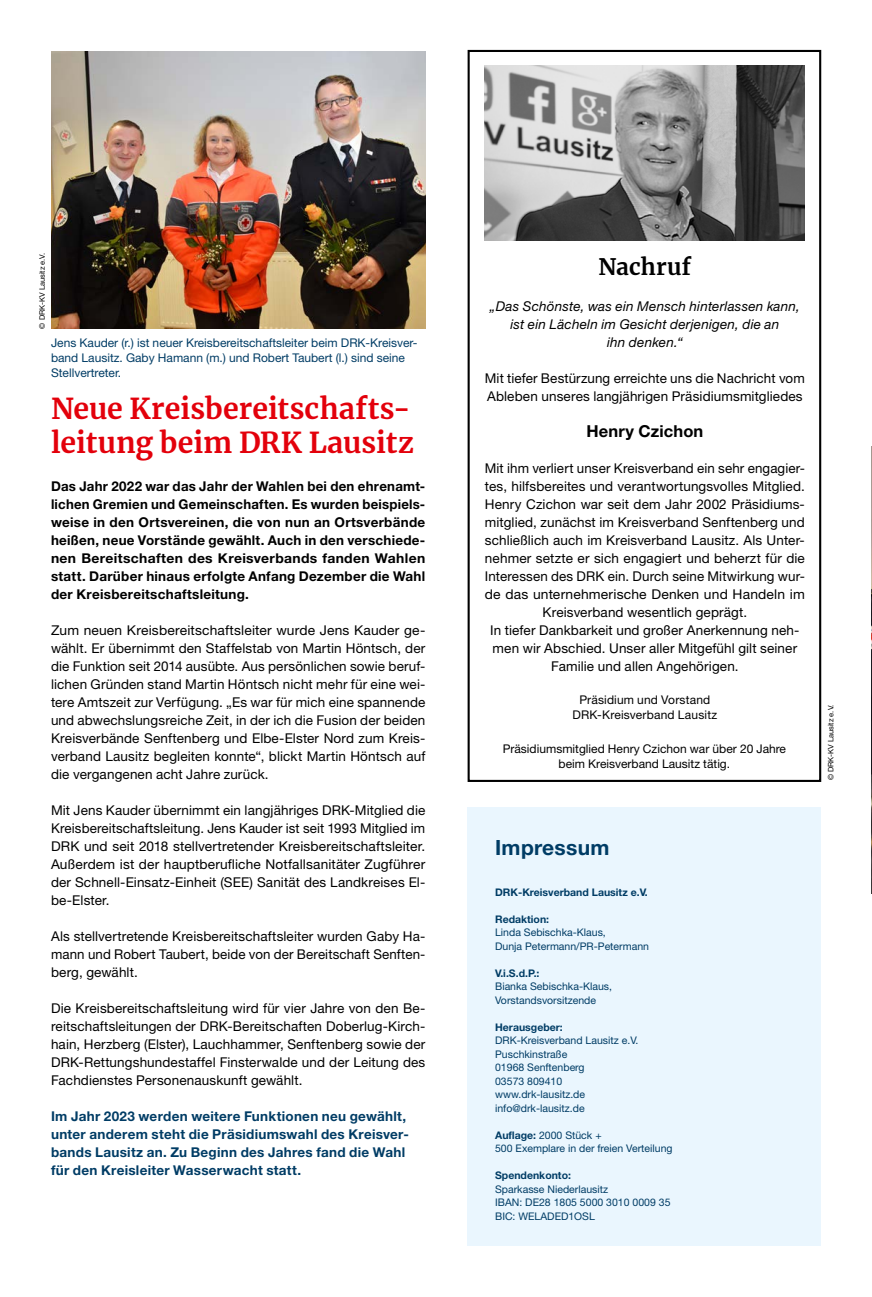
<style>
.page{position:relative;width:872px;height:1297px;background:#fff}
.page>*{position:absolute;margin:0;border:0;box-sizing:border-box;transform-origin:0 0}
.MGB_Headline_23{font:700 28.5px/34.2px "Merriweather";letter-spacing:.005em;color:#e3000b}
.MGB_Headline_23-2{font:700 22.5px "Merriweather";letter-spacing:.01em;color:#000}
.t1{font:700 21px "Helvetica Neue LT Pro";letter-spacing:.015em;color:#003c65}
.MGB_Copy{font:700 16.5px "Helvetica Neue LT Pro";letter-spacing:.01em;color:#000}
.MGB_Copy-2{font:13.5px/18px "Helvetica Neue LT Pro";letter-spacing:.01em;color:#000;text-align:justify}
.MGB_Copy_bold{font:700 13.5px/18px "Helvetica Neue LT Pro";letter-spacing:.02em;color:#000;text-align:justify}
.MGB_Info{font:700 13.5px/18px "Helvetica Neue LT Pro";letter-spacing:.02em;color:#003c65}
.MGB_Copy-3{font:italic 13.5px/18px "Helvetica Neue LT Pro";letter-spacing:.015em;color:#000;text-align:center}
.MGB_BU{font:12px/15px "Helvetica Neue LT Pro";color:#003c65}
.MGB_BU-2{font:12px/15px "Helvetica Neue LT Pro";color:#000;text-align:center}
.MGB_Copy-4{font:12px "Helvetica Neue LT Pro";letter-spacing:.015em;color:#000}
.MGB_Impressum{font:10.5px/13.5px "Helvetica Neue LT Pro";color:#003c65}
.MGB_Impressum-2{font:700 10.5px "Helvetica Neue LT Pro";color:#003c65}
.MGB_Fotocredits{font:7.5px "Helvetica Neue LT Pro";color:#000}
.s1{font-weight:700}
</style>
<div class="page">
<img style="left:484px;top:66px;width:320px;height:175px">
<img style="left:871px;top:446px;width:1px;height:447px">
<div style="left:468px;top:808px;width:353px;height:438px;background:#eaf6fe"></div>
<img style="left:51px;top:51px;width:374px;height:278px">
<div style="left:467px;top:50px;width:354px;height:732px;border:2px solid #000"></div>
<p class="MGB_Fotocredits" style="left:37px;top:329px;width:77px;rotate:-90deg">© DRK-KV Lausitz e.V.</p>
<p class="MGB_BU" style="left:51px;top:334px;width:368px">Jens Kauder (r.) ist neuer Kreisbereitschaftsleiter beim DRK-Kreisver&shy;band Lausitz. Gaby Hamann (m.) und Robert Taubert (l.) sind seine<br>Stellvertreter.</p>
<p class="MGB_Headline_23" style="left:51px;top:390px;width:364px">Neue Kreisbereitschafts&shy;leitung beim DRK Lausitz</p>
<p class="MGB_Copy_bold" style="left:51px;top:476px;width:376px">Das Jahr 2022 war das Jahr der Wahlen bei den ehrenamt&shy;lichen Gremien und Gemeinschaften. Es wurden beispiels&shy;weise in den Ortsvereinen, die von nun an Ortsverbände heißen, neue Vorstände gewählt. Auch in den verschiede&shy;nen Bereitschaften des Kreisverbands fanden Wahlen statt. Darüber hinaus erfolgte Anfang Dezember die Wahl der Kreisbereitschaftsleitung.</p>
<p class="MGB_Copy-2" style="left:51px;top:620px;width:376px">Zum neuen Kreisbereitschaftsleiter wurde Jens Kauder ge&shy;wählt. Er übernimmt den Staffelstab von Martin Höntsch, der die Funktion seit 2014 ausübte. Aus persönlichen sowie beruf&shy;lichen Gründen stand Martin Höntsch nicht mehr für eine wei&shy;tere Amtszeit zur Verfügung. „Es war für mich eine spannende und abwechslungsreiche Zeit, in der ich die Fusion der beiden Kreisverbände Senftenberg und Elbe-Elster Nord zum Kreis&shy;verband Lausitz begleiten konnte“, blickt Martin Höntsch auf die vergangenen acht Jahre zurück.</p>
<p class="MGB_Copy-2" style="left:51px;top:800px;width:376px">Mit Jens Kauder übernimmt ein langjähriges DRK-Mitglied die Kreisbereitschaftsleitung. Jens Kauder ist seit 1993 Mitglied im DRK und seit 2018 stellvertretender Kreisbereitschaftsleiter.<br>Außerdem ist der hauptberufliche Notfallsanitäter Zugführer der Schnell-Einsatz-Einheit (SEE) Sanität des Landkreises El&shy;be-Elster.</p>
<p class="MGB_Copy-2" style="left:51px;top:926px;width:376px">Als stellvertretende Kreisbereitschaftsleiter wurden Gaby Ha&shy;mann und Robert Taubert, beide von der Bereitschaft Senften&shy;berg, gewählt.</p>
<p class="MGB_Copy-2" style="left:51px;top:998px;width:376px">Die Kreisbereitschaftsleitung wird für vier Jahre von den Be&shy;reitschaftsleitungen der DRK-Bereitschaften Doberlug-Kirch&shy;hain, Herzberg (Elster), Lauchhammer, Senftenberg sowie der DRK-Rettungshundestaffel Finsterwalde und der Leitung des Fachdienstes Personenauskunft gewählt.</p>
<p class="MGB_Info" style="left:51px;top:1106px;width:359px">Im Jahr 2023 werden weitere Funktionen neu gewählt, unter anderem steht die Präsidiumswahl des Kreisver&shy;bands Lausitz an. Zu Beginn des Jahres fand die Wahl für den Kreisleiter Wasserwacht statt.</p>
<p class="MGB_Headline_23-2" style="left:598px;top:251px;width:94px">Nachruf</p>
<p class="MGB_Copy-3" style="left:490px;top:296px;width:311px">„Das Schönste, was ein Mensch hinterlassen kann, ist ein Lächeln im Gesicht derjenigen, die an<br>ihn denken.“</p>
<p class="MGB_Copy-2" style="left:485px;top:368px;width:321px">Mit tiefer Bestürzung erreichte uns die Nachricht vom<br>Ableben unseres langjährigen Präsidiumsmitgliedes</p>
<p class="MGB_Copy" style="left:586px;top:420px;width:119px">Henry Czichon</p>
<p class="MGB_Copy-2" style="left:485px;top:458px;width:321px;text-align:center">Mit ihm verliert unser Kreisverband ein sehr engagier&shy;tes, hilfsbereites und verantwortungsvolles Mitglied.<br>Henry Czichon war seit dem Jahr 2002 Präsidiums&shy;mitglied, zunächst im Kreisverband Senftenberg und schließlich auch im Kreisverband Lausitz. Als Unter&shy;nehmer setzte er sich engagiert und beherzt für die Interessen des DRK ein. Durch seine Mitwirkung wur&shy;de das unternehmerische Denken und Handeln im Kreisverband wesentlich geprägt.</p>
<p class="MGB_Copy-2" style="left:490px;top:620px;width:311px;text-align:center">In tiefer Dankbarkeit und großer Anerkennung neh&shy;men wir Abschied. Unser aller Mitgefühl gilt seiner<br>Familie und allen Angehörigen.</p>
<p class="MGB_Copy-4" style="left:579px;top:692px;width:133px">Präsidium und Vorstand</p>
<p class="MGB_Copy-4" style="left:572px;top:707px;width:146px">DRK-Kreisverband Lausitz</p>
<p class="MGB_BU-2" style="left:503px;top:741px;width:285px">Präsidiumsmitglied Henry Czichon war über 20 Jahre beim Kreisverband Lausitz tätig.</p>
<p class="MGB_Fotocredits" style="left:826px;top:780px;width:77px;rotate:-90deg">© DRK-KV Lausitz e.V.</p>
<p class="t1" style="left:495px;top:834px;width:116px">Impressum</p>
<p class="MGB_Impressum-2" style="left:495px;top:885px;width:154px">DRK-Kreisverband Lausitz e.V.</p>
<p class="MGB_Impressum-2" style="left:495px;top:912px;width:56px">Redaktion:</p>
<p class="MGB_Impressum" style="left:495px;top:925px;width:155px">Linda Sebischka-Klaus,<br>Dunja Petermann/PR-Petermann</p>
<p class="MGB_Impressum-2" style="left:495px;top:966px;width:46px">V.i.S.d.P.:</p>
<p class="MGB_Impressum" style="left:495px;top:979px;width:118px">Bianka Sebischka-Klaus,<br>Vorstandsvorsitzende</p>
<p class="MGB_Impressum-2" style="left:495px;top:1020px;width:69px">Herausgeber:</p>
<p class="MGB_Impressum" style="left:495px;top:1033px;width:145px">DRK-Kreisverband Lausitz e.V.</p>
<p class="MGB_Impressum" style="left:495px;top:1047px;width:74px">Puschkinstraße</p>
<p class="MGB_Impressum" style="left:495px;top:1060px;width:91px">01968 Senftenberg</p>
<p class="MGB_Impressum" style="left:495px;top:1074px;width:69px">03573 809410</p>
<p class="MGB_Impressum" style="left:495px;top:1087px;width:91px">www.drk-lausitz.de</p>
<p class="MGB_Impressum" style="left:495px;top:1101px;width:91px">info@drk-lausitz.de</p>
<p class="MGB_Impressum" style="left:495px;top:1128px;width:179px"><span class="s1">Auflage:</span> 2000 Stück +<br>500 Exemplare in der freien Verteilung</p>
<p class="MGB_Impressum-2" style="left:495px;top:1169px;width:77px">Spendenkonto:</p>
<p class="MGB_Impressum" style="left:495px;top:1182px;width:114px">Sparkasse Niederlausitz</p>
<p class="MGB_Impressum" style="left:495px;top:1195px;width:177px">IBAN: DE28 1805 5000 3010 0009 35</p>
<p class="MGB_Impressum" style="left:495px;top:1209px;width:101px">BIC: WELADED1OSL</p>
</div>
